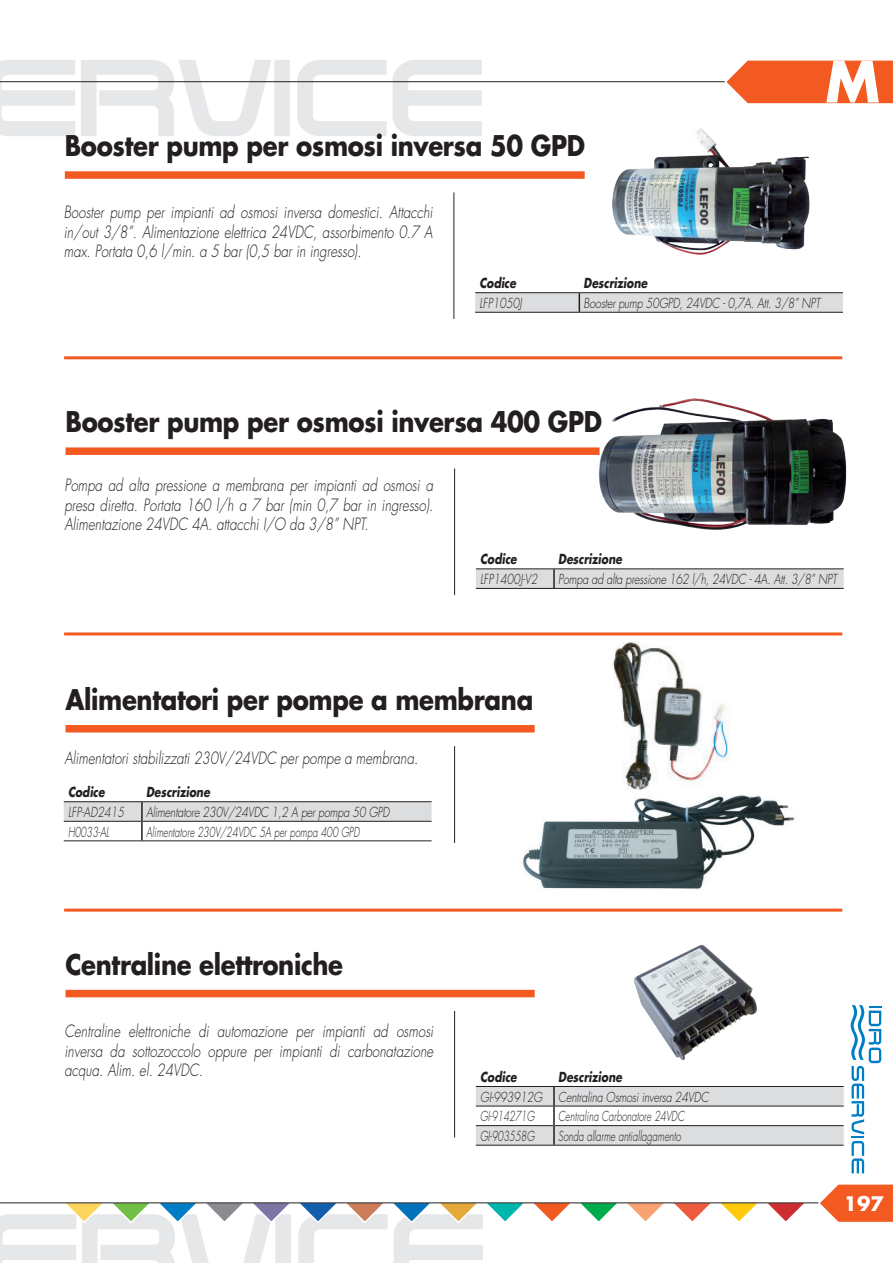
<style>
.page{position:relative;width:893px;height:1263px;background:#fff}
.page>*{position:absolute;margin:0;border:0;box-sizing:border-box;transform-origin:0 0}
.t1{font:700 55.5px "Futura Std";color:#fff}
.t2{font:700 27.75px "Futura Std";letter-spacing:-.015em;color:#231f20;scale:.88 1}
.t3{font:700 19.5px "Futura Std";color:#fff}
.t4{font:italic 300 16.5px/19.5px "Futura Std";color:#231f20;text-align:justify;scale:.8 1}
.tabelle{font:italic 300 13.5px "Futura Std";color:#231f20;scale:.8 1}
.tabelle-2{font:italic 300 13.5px "Futura Std";color:#231f20;scale:.7 1}
.t5{font:italic 700 13.5px "Futura Std";color:#231f20;scale:.8 1}
</style>
<div class="page">
<svg style="left:0;top:60px;width:272px;height:76px"></svg>
<div style="left:274px;top:60px;width:16px;height:76px;background:#e6e7e9"></div>
<svg style="left:297px;top:60px;width:186px;height:76px"></svg>
<hr style="left:0;top:81px;width:893px;height:1px;background:#231f20">
<svg style="left:851px;top:1005px;width:30px;height:168px"></svg>
<svg style="left:723px;top:60px;width:170px;height:44px;background:#f36c39"></svg>
<svg style="left:0;top:1203px;width:807px;height:60px"></svg>
<hr style="left:0;top:1202px;width:893px;height:1px;background:#231f20">
<svg style="left:817px;top:1184px;width:76px;height:38px"></svg>
<hr style="left:64px;top:356px;width:778px;height:3px;background:#f25a21">
<div style="left:65px;top:171px;width:520px;height:8px;background:#f25a21"></div>
<hr style="left:454px;top:192px;width:1px;height:127px;background:#231f20">
<hr style="left:475px;top:312px;width:104px;height:1px;background:#231f20">
<hr style="left:579px;top:312px;width:264px;height:1px;background:#231f20">
<svg style="left:475px;top:292px;width:368px;height:20px;background:#d0d0d2"></svg>
<img style="left:612px;top:128px;width:198px;height:127px">
<div style="left:66px;top:447px;width:534px;height:8px;background:#f25a21"></div>
<hr style="left:454px;top:469px;width:1px;height:126px;background:#231f20">
<hr style="left:476px;top:588px;width:78px;height:1px;background:#231f20">
<hr style="left:554px;top:588px;width:290px;height:1px;background:#231f20">
<svg style="left:476px;top:568px;width:368px;height:20px;background:#d1d2d4"></svg>
<img style="left:597px;top:398px;width:250px;height:132px">
<hr style="left:64px;top:632px;width:778px;height:3px;background:#f25a21">
<div style="left:66px;top:725px;width:469px;height:7px;background:#f25a21"></div>
<hr style="left:454px;top:746px;width:1px;height:97px;background:#231f20">
<svg style="left:64px;top:801px;width:368px;height:40px"></svg>
<img style="left:523px;top:795px;width:272px;height:94px">
<hr style="left:64px;top:909px;width:778px;height:3px;background:#f25a21">
<div style="left:66px;top:990px;width:469px;height:7px;background:#f25a21"></div>
<hr style="left:454px;top:1011px;width:1px;height:126px;background:#231f20">
<hr style="left:476px;top:1145px;width:78px;height:1px;background:#231f20">
<hr style="left:554px;top:1145px;width:290px;height:1px;background:#231f20">
<svg style="left:476px;top:1086px;width:368px;height:59px"></svg>
<hr style="left:553px;top:1125px;width:2px;height:20px;background:#231f20">
<img style="left:634px;top:944px;width:122px;height:116px">
<img style="left:613px;top:642px;width:117px;height:148px">
<p class="t2" style="left:65px;top:127px;width:593px">Booster pump per osmosi inversa 50 GPD</p>
<p class="t4" style="left:64px;top:203px;width:463px">Booster pump per impianti ad osmosi inversa domestici. Attacchi in/out 3/8”. Alimentazione elettrica 24VDC, assorbimento 0.7 A max. Portata 0,6 l/min. a 5 bar (0,5 bar in ingresso).</p>
<h1 class="t1" style="left:825px;top:45px;width:56px">M</h1>
<p class="t5" style="left:479px;top:274px;width:47px">Codice</p>
<p class="t5" style="left:584px;top:274px;width:81px">Descrizione</p>
<p class="tabelle" style="left:479px;top:295px;width:55px">LFP1050J</p>
<p class="tabelle" style="left:584px;top:295px;width:297px">Booster pump 50GPD, 24VDC - 0,7A. Att. 3/8” NPT</p>
<p class="t2" style="left:66px;top:403px;width:611px">Booster pump per osmosi inversa 400 GPD</p>
<p class="t4" style="left:64px;top:476px;width:463px">Pompa ad alta pressione a membrana per impianti ad osmosi a presa diretta. Portata 160 l/h a 7 bar (min 0,7 bar in ingresso).<br>Alimentazione 24VDC 4A. attacchi I/O da 3/8” NPT.</p>
<p class="t5" style="left:480px;top:550px;width:47px">Codice</p>
<p class="t5" style="left:558px;top:550px;width:81px">Descrizione</p>
<p class="tabelle" style="left:480px;top:571px;width:73px">LFP1400J-V2</p>
<p class="tabelle" style="left:558px;top:571px;width:350px">Pompa ad alta pressione 162 l/h, 24VDC - 4A. Att. 3/8” NPT</p>
<p class="t2" style="left:66px;top:681px;width:533px">Alimentatori per pompe a membrana</p>
<p class="t4" style="left:64px;top:749px;width:444px">Alimentatori stabilizzati 230V/24VDC per pompe a membrana.</p>
<p class="t5" style="left:68px;top:783px;width:47px">Codice</p>
<p class="t5" style="left:146px;top:783px;width:81px">Descrizione</p>
<p class="tabelle" style="left:68px;top:804px;width:72px">LFP-AD2415</p>
<p class="tabelle" style="left:146px;top:804px;width:306px">Alimentatore 230V/24VDC 1,2 A per pompa 50 GPD</p>
<p class="tabelle-2" style="left:68px;top:823px;width:60px">H0033-AL</p>
<p class="tabelle-2" style="left:146px;top:823px;width:306px">Alimentatore 230V/24VDC 5A per pompa 400 GPD</p>
<p class="t2" style="left:66px;top:946px;width:317px">Centraline elettroniche</p>
<p class="t4" style="left:64px;top:1022px;width:463px">Centraline elettroniche di automazione per impianti ad osmosi inversa da sottozoccolo oppure per impianti di carbonatazione acqua. Alim. el. 24VDC.</p>
<p class="t5" style="left:480px;top:1068px;width:47px">Codice</p>
<p class="t5" style="left:558px;top:1068px;width:81px">Descrizione</p>
<p class="tabelle" style="left:480px;top:1089px;width:79px">GI-993912G</p>
<p class="tabelle" style="left:558px;top:1089px;width:189px">Centralina Osmosi inversa 24VDC</p>
<p class="tabelle-2" style="left:480px;top:1108px;width:79px">GI-914271G</p>
<p class="tabelle-2" style="left:558px;top:1108px;width:182px">Centralina Carbonatore 24VDC</p>
<p class="tabelle-2" style="left:480px;top:1128px;width:79px">GI-903558G</p>
<p class="tabelle-2" style="left:558px;top:1128px;width:177px">Sonda allarme antiallagamento</p>
<p class="t3" style="left:844px;top:1191px;width:42px">197</p>
</div>
